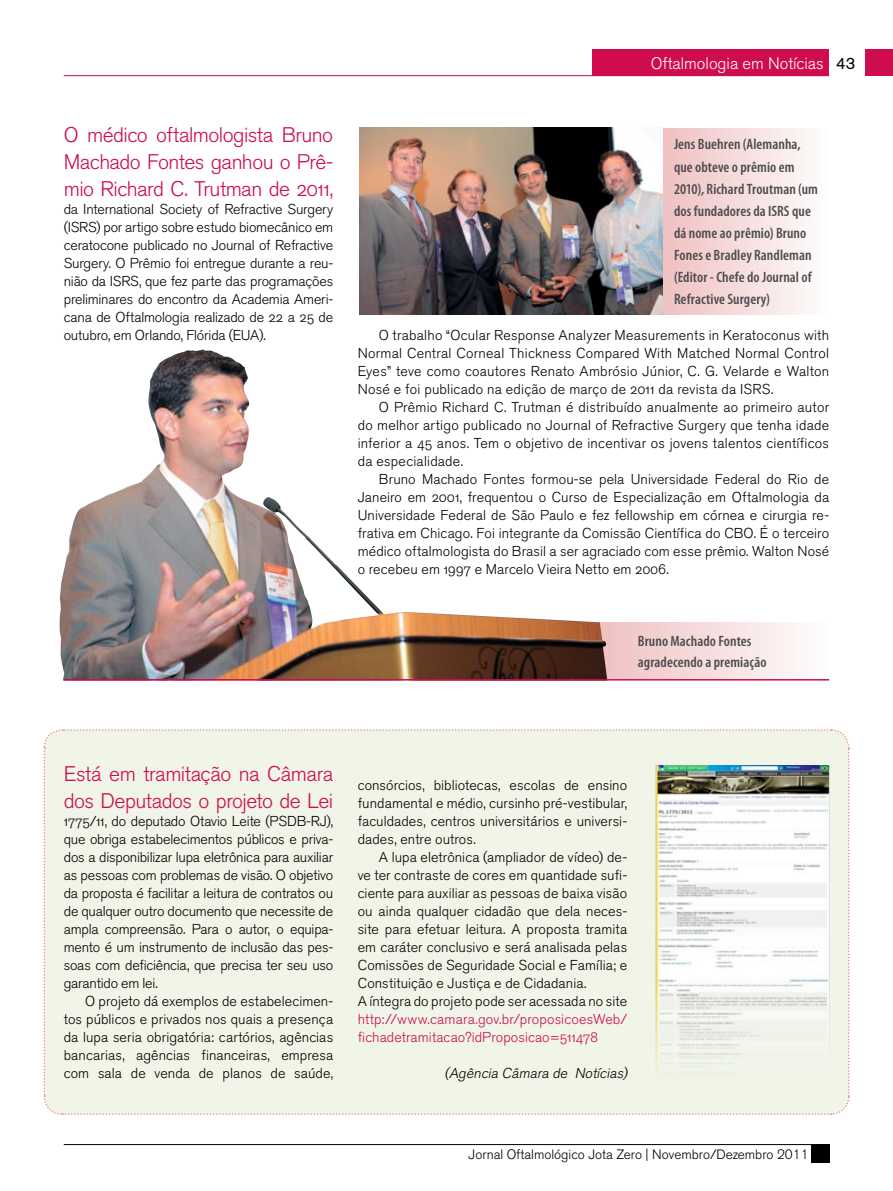
<style>
.page{position:relative;width:893px;height:1191px;background:#fff}
.page>*{position:absolute;margin:0;border:0;box-sizing:border-box;transform-origin:0 0}
.t1{font:21px/27px "Akzidenz Grotesk BQ Light Os F";letter-spacing:-.025em;color:#ce0c4e;text-align:justify}
.t2{font:300 16.5px "Akzidenz Grotesk BQ";color:#fff}
.t3{font:600 condensed 15px/22px "Myriad Pro";letter-spacing:.005em;color:#4d4d4f}
.t4{font:14.25px/18px "Akzidenz Grotesk BQ Light Os F";letter-spacing:.005em;color:#000;text-align:justify}
.t5{font:14.25px/18px "Akzidenz Grotesk BQ Light Os F";letter-spacing:.01em;color:#ce0c4e}
.t6{font:italic 300 14.25px "Akzidenz Grotesk BQ";color:#000}
.t7{font:300 13.5px "Akzidenz Grotesk BQ";color:#000}
.s1{font-weight:500;color:#000}
</style>
<div class="page">
<div style="left:592px;top:50px;width:301px;height:26px;background:#ce0c4e"></div>
<div style="left:829px;top:50px;width:35px;height:26px;background:#fff"></div>
<hr style="left:64px;top:75px;width:765px;height:1px;background:#ce0c4e">
<hr style="left:64px;top:1144px;width:765px;height:1px;background:#000">
<div style="left:811px;top:1144px;width:18px;height:18px;background:#000"></div>
<div style="left:43px;top:729px;width:807px;height:386px;background:#f0f5e7"></div>
<div style="left:598px;top:623px;width:231px;height:56px;background:linear-gradient(to right,#efc0c0,#fefefe)"></div>
<img style="left:59px;top:350px;width:548px;height:330px">
<hr style="left:64px;top:679px;width:765px;height:1px;background:#ce0c4e">
<img style="left:359px;top:128px;width:304px;height:186px">
<div style="left:663px;top:128px;width:166px;height:186px;background:linear-gradient(to right,#f0c0c0,#fefdfd)"></div>
<img style="left:655px;top:765px;width:174px;height:314px">
<h1 class="t1" style="left:64px;top:122px;width:271px">O médico oftalmologista Bruno Machado Fontes ganhou o Prê&shy;mio Richard C. Trutman de 2011,</h1>
<p class="t4" style="left:64px;top:201px;width:271px">da International Society of Refractive Surgery (ISRS) por artigo sobre estudo biomecânico em ceratocone publicado no Journal of Refractive Surgery. O Prêmio foi entregue durante a reu&shy;nião da ISRS, que fez parte das programações preliminares do encontro da Academia Ameri&shy;cana de Oftalmologia realizado de 22 a 25 de outubro, em Orlando, Flórida (EUA).</p>
<p class="t2" style="left:651px;top:54px;width:206px">Oftalmologia em Notícias <span class="s1">43</span></p>
<p class="t3" style="left:674px;top:134px;width:145px">Jens Buehren (Alemanha, que obteve o prêmio em<br>2010), Richard Troutman (um dos fundadores da ISRS que dá nome ao prêmio) Bruno<br>Fones e Bradley Randleman (Editor - Chefe do Journal of<br>Refractive Surgery)</p>
<p class="t4" style="left:358px;top:327px;width:473px;text-indent:21px">O trabalho “Ocular Response Analyzer Measurements in Keratoconus with Normal Central Corneal Thickness Compared With Matched Normal Control Eyes” teve como coautores Renato Ambrósio Júnior, C. G. Velarde e Walton Nosé e foi publicado na edição de março de 2011 da revista da ISRS.</p>
<p class="t4" style="left:358px;top:399px;width:473px;text-indent:21px">O Prêmio Richard C. Trutman é distribuído anualmente ao primeiro autor do melhor artigo publicado no Journal of Refractive Surgery que tenha idade inferior a 45 anos. Tem o objetivo de incentivar os jovens talentos científicos da especialidade.</p>
<p class="t4" style="left:358px;top:471px;width:473px;text-indent:21px">Bruno Machado Fontes formou-se pela Universidade Federal do Rio de Janeiro em 2001, frequentou o Curso de Especialização em Oftalmologia da Universidade Federal de São Paulo e fez fellowship em córnea e cirurgia re&shy;frativa em Chicago. Foi integrante da Comissão Científica do CBO. É o terceiro médico oftalmologista do Brasil a ser agraciado com esse prêmio. Walton Nosé o recebeu em 1997 e Marcelo Vieira Netto em 2006.</p>
<p class="t3" style="left:638px;top:630px;width:130px;line-height:21px">Bruno Machado Fontes agradecendo a premiação</p>
<h1 class="t1" style="left:64px;top:760px;width:271px">Está em tramitação na Câmara dos Deputados o projeto de Lei</h1>
<p class="t4" style="left:64px;top:812px;width:271px">1775/11, do deputado Otavio Leite (PSDB-RJ), que obriga estabelecimentos públicos e priva&shy;dos a disponibilizar lupa eletrônica para auxiliar as pessoas com problemas de visão. O objetivo da proposta é facilitar a leitura de contratos ou de qualquer outro documento que necessite de ampla compreensão. Para o autor, o equipa&shy;mento é um instrumento de inclusão das pes&shy;soas com deficiência, que precisa ter seu uso garantido em lei.</p>
<p class="t4" style="left:64px;top:992px;width:271px;text-indent:21px">O projeto dá exemplos de estabelecimen&shy;tos públicos e privados nos quais a presença da lupa seria obrigatória: cartórios, agências bancarias, agências financeiras, empresa com sala de venda de planos de saúde,</p>
<p class="t4" style="left:358px;top:776px;width:271px">consórcios, bibliotecas, escolas de ensino fundamental e médio, cursinho pré-vestibular, faculdades, centros universitários e universi&shy;dades, entre outros.</p>
<p class="t4" style="left:358px;top:848px;width:271px;text-align:left;text-indent:21px">A lupa eletrônica (ampliador de vídeo) de&shy;ve ter contraste de cores em quantidade sufi&shy;ciente para auxiliar as pessoas de baixa visão ou ainda qualquer cidadão que dela neces&shy;site para efetuar leitura. A proposta tramita em caráter conclusivo e será analisada pelas Comissões de Seguridade Social e Família; e Constituição e Justiça e de Cidadania.<br>A íntegra do projeto pode ser acessada no site</p>
<p class="t5" style="left:358px;top:1010px;width:271px">http://www.camara.gov.br/proposicoesWeb/ fichadetramitacao?idProposicao=511478</p>
<p class="t6" style="left:445px;top:1064px;width:187px">(Agência Câmara de Notícias)</p>
<p class="t7" style="left:469px;top:1147px;width:341px">Jornal Oftalmológico Jota Zero | Novembro/Dezembro 2011</p>
</div>
